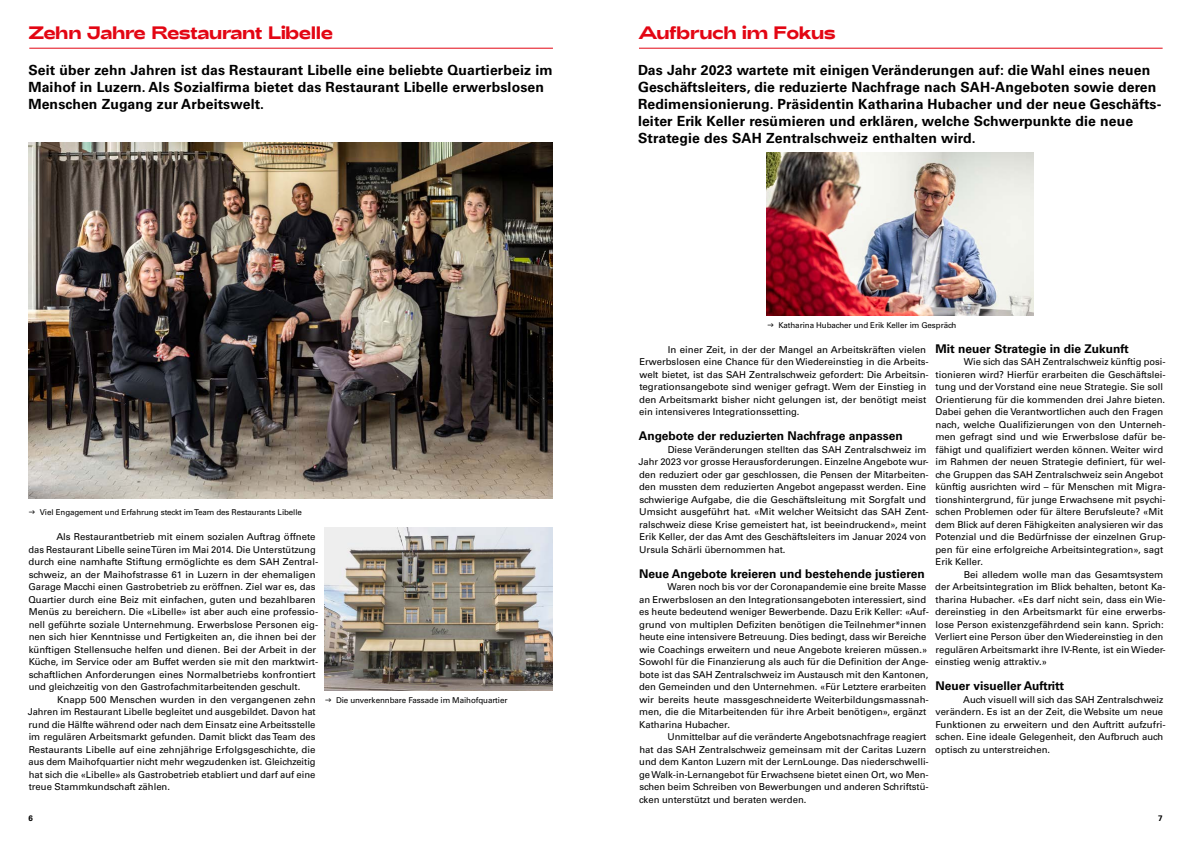
<style>
.page{position:relative;width:1191px;height:842px;background:#fff}
.page>*{position:absolute;margin:0;border:0;box-sizing:border-box;transform-origin:0 0}
.t1{font:700 18px "Adieu";letter-spacing:-.03em;color:#e30613}
.t2{font:700 14px/16.8px "Univers LT Std";letter-spacing:.01em;color:#000}
.t3{font:700 12px "Univers LT Std";color:#000}
.t4{font:9.5px/12.5px "Univers LT Std";color:#000}
.t5{font:8px "Univers LT Std";letter-spacing:-.01em;color:#000}
.t6{font:700 8px "Univers LT Std";color:#000}
</style>
<div class="page">
<hr style="left:29px;top:48px;width:524px;height:1px;background:#e30613">
<hr style="left:639px;top:48px;width:523px;height:1px;background:#e30613">
<img style="left:766px;top:153px;width:267px;height:162px">
<img style="left:28px;top:142px;width:525px;height:356px">
<img style="left:325px;top:528px;width:228px;height:162px">
<h1 class="t1" style="left:28px;top:22px;width:306px">Zehn Jahre Restaurant Libelle</h1>
<h1 class="t1" style="left:638px;top:22px;width:200px">Aufbruch im Fokus</h1>
<h2 class="t2" style="left:28px;top:62px;width:526px">Seit über zehn Jahren ist das Restaurant Libelle eine beliebte Quartierbeiz im<br>Maihof in Luzern. Als Sozialfirma bietet das Restaurant Libelle erwerbslosen<br>Menschen Zugang zur Arbeitswelt.</h2>
<p class="t2" style="left:638px;top:62px;width:525px">Das Jahr 2023 wartete mit einigen Veränderungen auf: die Wahl eines neuen Geschäftsleiters, die reduzierte Nachfrage nach SAH-Angeboten sowie deren Redimensionierung. Präsidentin Katharina Hubacher und der neue Geschäfts&shy;leiter Erik Keller resümieren und erklären, welche Schwerpunkte die neue Strategie des SAH Zentralschweiz enthalten wird.</p>
<p class="t5" style="left:40px;top:508px;width:264px">Viel Engagement und Erfahrung steckt im Team des Restaurants Libelle</p>
<p class="t4" style="left:28px;top:531px;width:291px;text-indent:28px">Als Restaurantbetrieb mit einem sozialen Auftrag öffnete das Restaurant Libelle seine Türen im Mai 2014. Die Unterstützung durch eine namhafte Stiftung ermöglichte es dem SAH Zentral&shy;schweiz, an der Maihofstrasse 61 in Luzern in der ehemaligen Garage Macchi einen Gastrobetrieb zu eröffnen. Ziel war es, das Quartier durch eine Beiz mit einfachen, guten und bezahlbaren Menüs zu bereichern. Die «Libelle» ist aber auch eine professio&shy;nell geführte soziale Unternehmung. Erwerbslose Personen eig&shy;nen sich hier Kenntnisse und Fertigkeiten an, die ihnen bei der künftigen Stellensuche helfen und dienen. Bei der Arbeit in der Küche, im Service oder am Buffet werden sie mit den marktwirt&shy;schaftlichen Anforderungen eines Normalbetriebs konfrontiert und gleichzeitig von den Gastrofachmitarbeitenden geschult.</p>
<p class="t4" style="left:28px;top:693px;width:289px;text-align:justify;text-indent:29px">Knapp 500 Menschen wurden in den vergangenen zehn Jahren im Restaurant Libelle begleitet und ausgebildet. Davon hat rund die Hälfte während oder nach dem Einsatz eine Arbeitsstelle im regulären Arbeitsmarkt gefunden. Damit blickt das Team des Restaurants Libelle auf eine zehnjährige Erfolgsgeschichte, die aus dem Maihofquartier nicht mehr wegzudenken ist. Gleichzeitig hat sich die «Libelle» als Gastrobetrieb etabliert und darf auf eine treue Stammkundschaft zählen.</p>
<p class="t5" style="left:336px;top:695px;width:173px">Die unverkennbare Fassade im Maihofquartier</p>
<p class="t5" style="left:778px;top:320px;width:180px">Katharina Hubacher und Erik Keller im Gespräch</p>
<p class="t3" style="left:935px;top:341px;width:195px">Mit neuer Strategie in die Zukunft</p>
<p class="t4" style="left:935px;top:356px;width:232px;text-indent:28px">Wie sich das SAH Zentralschweiz künftig posi&shy;tionieren wird? Hierfür erarbeiten die Geschäftslei&shy;tung und der Vorstand eine neue Strategie. Sie soll Orientierung für die kommenden drei Jahre bieten.<br>Dabei gehen die Verantwortlichen auch den Fragen nach, welche Qualifizierungen von den Unterneh&shy;men gefragt sind und wie Erwerbslose dafür be&shy;fähigt und qualifiziert werden können. Weiter wird im Rahmen der neuen Strategie definiert, für wel&shy;che Gruppen das SAH Zentralschweiz sein Angebot künftig ausrichten wird – für Menschen mit Migra&shy;tionshintergrund, für junge Erwachsene mit psychi&shy;schen Problemen oder für ältere Berufsleute? «Mit dem Blick auf deren Fähigkeiten analysieren wir das Potenzial und die Bedürfnisse der einzelnen Grup&shy;pen für eine erfolgreiche Arbeitsintegration», sagt Erik Keller.</p>
<p class="t4" style="left:935px;top:568px;width:232px;text-indent:29px">Bei alledem wolle man das Gesamtsystem der Arbeitsintegration im Blick behalten, betont Ka&shy;tharina Hubacher. «Es darf nicht sein, dass ein Wie&shy;dereinstieg in den Arbeitsmarkt für eine erwerbs&shy;lose Person existenzgefährdend sein kann. Sprich:<br>Verliert eine Person über den Wiedereinstieg in den regulären Arbeitsmarkt ihre IV-Rente, ist ein Wieder&shy;einstieg wenig attraktiv.»</p>
<p class="t3" style="left:935px;top:679px;width:130px">Neuer visueller Auftritt</p>
<p class="t4" style="left:935px;top:693px;width:232px;text-indent:28px">Auch visuell will sich das SAH Zentralschweiz verändern. Es ist an der Zeit, die Website um neue Funktionen zu erweitern und den Auftritt aufzufri&shy;schen. Eine ideale Gelegenheit, den Aufbruch auch optisch zu unterstreichen.</p>
<p class="t4" style="left:639px;top:343px;width:291px;text-indent:29px">In einer Zeit, in der der Mangel an Arbeitskräften vielen Erwerbslosen eine Chance für den Wiedereinstieg in die Arbeits&shy;welt bietet, ist das SAH Zentralschweiz gefordert: Die Arbeitsin&shy;tegrationsangebote sind weniger gefragt. Wem der Einstieg in den Arbeitsmarkt bisher nicht gelungen ist, der benötigt meist ein intensiveres Integrationssetting.</p>
<p class="t3" style="left:638px;top:429px;width:266px">Angebote der reduzierten Nachfrage anpassen</p>
<p class="t4" style="left:638px;top:443px;width:292px;text-indent:29px">Diese Veränderungen stellten das SAH Zentralschweiz im Jahr 2023 vor grosse Herausforderungen. Einzelne Angebote wur&shy;den reduziert oder gar geschlossen, die Pensen der Mitarbeiten&shy;den mussten dem reduzierten Angebot angepasst werden. Eine schwierige Aufgabe, die die Geschäftsleitung mit Sorgfalt und Umsicht ausgeführt hat. «Mit welcher Weitsicht das SAH Zent&shy;ralschweiz diese Krise gemeistert hat, ist beeindruckend», meint Erik Keller, der das Amt des Geschäftsleiters im Januar 2024 von Ursula Schärli übernommen hat.</p>
<p class="t3" style="left:639px;top:566px;width:287px">Neue Angebote kreieren und bestehende justieren</p>
<p class="t4" style="left:639px;top:581px;width:291px;text-indent:28px">Waren noch bis vor der Coronapandemie eine breite Masse an Erwerbslosen an den Integrationsangeboten interessiert, sind es heute bedeutend weniger Bewerbende. Dazu Erik Keller: «Auf&shy;grund von multiplen Defiziten benötigen die Teilnehmer*innen heute eine intensivere Betreuung. Dies bedingt, dass wir Bereiche wie Coachings erweitern und neue Angebote kreieren müssen.» Sowohl für die Finanzierung als auch für die Definition der Ange&shy;bote ist das SAH Zentralschweiz im Austausch mit den Kantonen, den Gemeinden und den Unternehmen. «Für Letztere erarbeiten wir bereits heute massgeschneiderte Weiterbildungsmassnah&shy;men, die die Mitarbeitenden für ihre Arbeit benötigen», ergänzt Katharina Hubacher.</p>
<p class="t4" style="left:639px;top:731px;width:291px;text-indent:28px">Unmittelbar auf die veränderte Angebotsnachfrage reagiert hat das SAH Zentralschweiz gemeinsam mit der Caritas Luzern und dem Kanton Luzern mit der LernLounge. Das niederschwelli&shy;ge Walk-in-Lernangebot für Erwachsene bietet einen Ort, wo Men&shy;schen beim Schreiben von Bewerbungen und anderen Schriftstü&shy;cken unterstützt und beraten werden.</p>
<p class="t6" style="left:28px;top:813px;width:6px">6</p>
<p class="t6" style="left:1158px;top:813px;width:6px">7</p>
</div>
